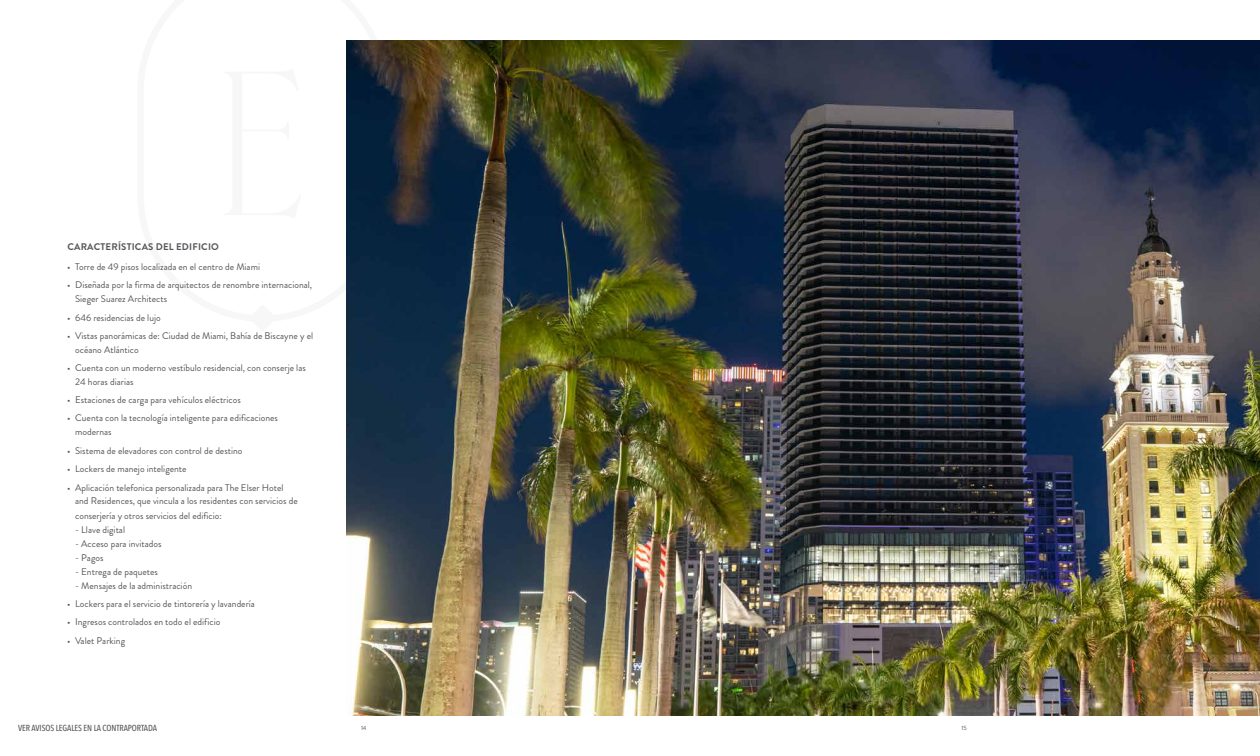
<style>
.page{position:relative;width:1260px;height:756px;background:#fff}
.page>*{position:absolute;margin:0;border:0;box-sizing:border-box;transform-origin:0 0}
.t1{font:9.62px/14px "Brandon Grotesque";color:#55565a}
.t2{font:700 9.62px "Brandon Grotesque";letter-spacing:.02em;color:#55565a}
.t3{font:500 8.75px "Avenir Next Condensed";letter-spacing:-.01em;color:#55565a}
.t4{font:6.12px "Brandon Grotesque";color:#55565a}
</style>
<div class="page">
<img style="left:346px;top:41px;width:914px;height:674px">
<p class="t2" style="left:67px;top:241px;width:153px">CARACTERÍSTICAS DEL EDIFICIO</p>
<p class="t1" style="left:67px;top:261px;width:194px">• Torre de 49 pisos localizada en el centro de Miami</p>
<p class="t1" style="left:75px;top:279px;width:239px;text-indent:-8px">• Diseñada por la firma de arquitectos de renombre internacional,<br>Sieger Suarez Architects</p>
<p class="t1" style="left:67px;top:311px;width:95px">• 646 residencias de lujo</p>
<p class="t1" style="left:75px;top:329px;width:240px;text-indent:-8px">• Vistas panorámicas de: Ciudad de Miami, Bahía de Biscayne y el océano Atlántico</p>
<p class="t1" style="left:75px;top:361px;width:232px;text-indent:-8px">• Cuenta con un moderno vestíbulo residencial, con conserje las<br>24 horas diarias</p>
<p class="t1" style="left:67px;top:393px;width:175px">• Estaciones de carga para vehículos eléctricos</p>
<p class="t1" style="left:75px;top:411px;width:204px;text-indent:-8px">• Cuenta con la tecnología inteligente para edificaciones modernas</p>
<p class="t1" style="left:67px;top:444px;width:177px">• Sistema de elevadores con control de destino</p>
<p class="t1" style="left:67px;top:462px;width:121px">• Lockers de manejo inteligente</p>
<p class="t1" style="left:75px;top:481px;width:224px;text-indent:-8px">• Aplicación telefonica personalizada para The Elser Hotel and Residences, que vincula a los residentes con servicios de conserjería y otros servicios del edificio:</p>
<p class="t1" style="left:75px;top:523px;width:51px">- Llave digital</p>
<p class="t1" style="left:75px;top:537px;width:88px">- Acceso para invitados</p>
<p class="t1" style="left:75px;top:551px;width:30px">- Pagos</p>
<p class="t1" style="left:75px;top:565px;width:84px">- Entrega de paquetes</p>
<p class="t1" style="left:75px;top:579px;width:118px">- Mensajes de la administración</p>
<p class="t1" style="left:67px;top:597px;width:189px">• Lockers para el servicio de tintorería y lavandería</p>
<p class="t1" style="left:67px;top:615px;width:155px">• Ingresos controlados en todo el edificio</p>
<p class="t1" style="left:67px;top:634px;width:59px">• Valet Parking</p>
<p class="t3" style="left:18px;top:723px;width:140px">VER AVISOS LEGALES EN LA CONTRAPORTADA</p>
<p class="t4" style="left:361px;top:725px;width:7px">14</p>
<p class="t4" style="left:962px;top:725px;width:7px">15</p>
</div>
